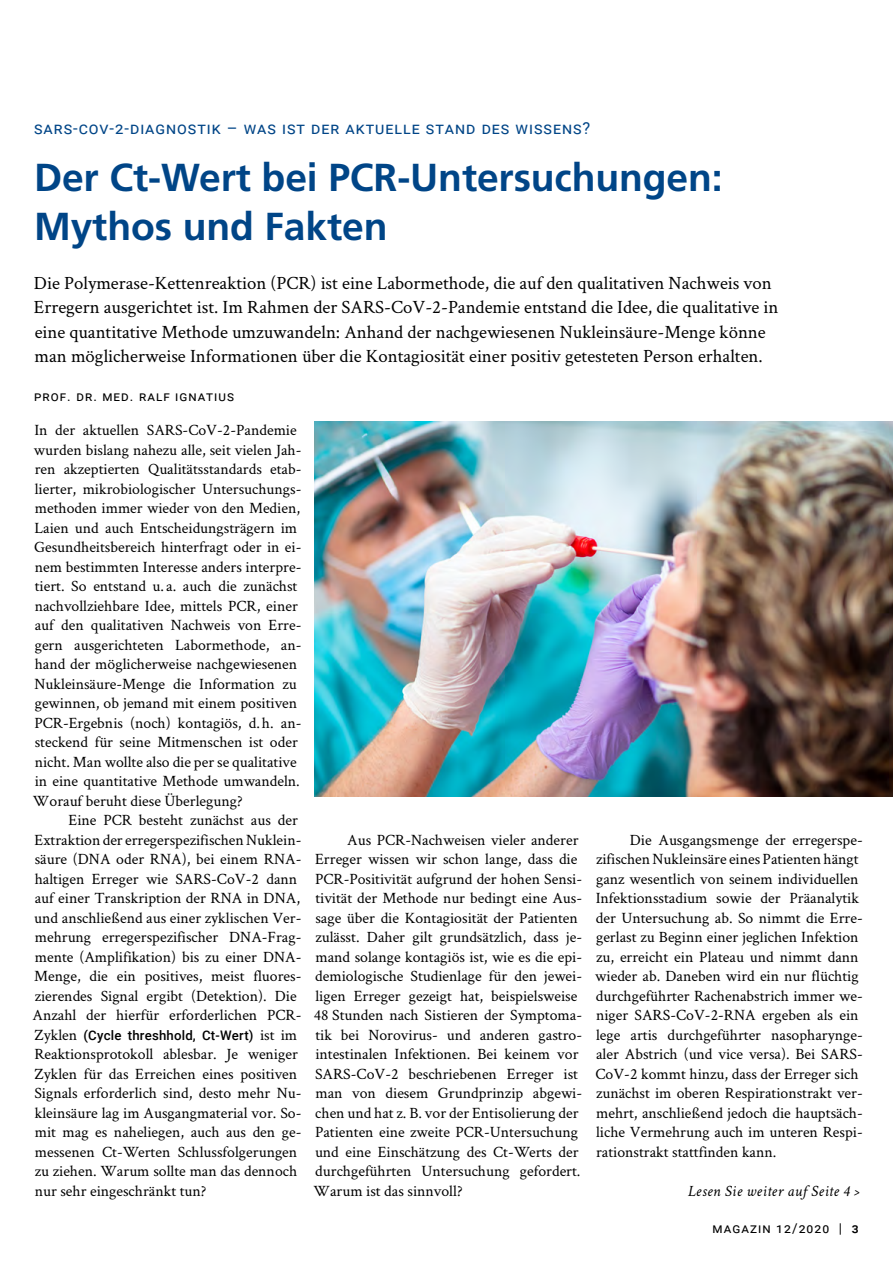
<style>
.page{position:relative;width:893px;height:1263px;background:#fff}
.page>*{position:absolute;margin:0;border:0;box-sizing:border-box;transform-origin:0 0}
.t1{font:700 39px/48.8px "Frutiger LT Std";letter-spacing:-.005em;color:#004587}
.t2{font:18.75px/24.3px "Crimson Text";color:#000}
.t3{font:16.5px "Roboto";letter-spacing:.06em;color:#004587}
.t4{font:15.75px/19.5px "Crimson Text";color:#000}
.t5{font:italic 15.75px "Crimson Text";letter-spacing:.025em;color:#000}
.t6{font:13.5px "Roboto";letter-spacing:.08em;color:#000}
.t7{font:500 13.2px "Roboto";letter-spacing:.015em;color:#000}
.s1{font-family:"Crimson Text";font-weight:400;font-size:15.75px}
.s2{font-weight:500}
</style>
<div class="page">
<img style="left:315px;top:421px;width:578px;height:375px">
<p class="t3" style="left:34px;top:117px;width:11px">SARS</p>
<p class="t3" style="left:73px;top:117px;width:519px">-CoV-2-Diagnostik – Was ist der aktuelle Stand des Wissens?</p>
<h1 class="t1" style="left:34px;top:154px;width:690px">Der Ct-Wert bei PCR-Untersuchungen:<br>Mythos und Fakten</h1>
<p class="t2" style="left:34px;top:270px;width:746px">Die Polymerase-Kettenreaktion (PCR) ist eine Labormethode, die auf den qualitativen Nachweis von Erregern ausgerichtet ist. Im Rahmen der SARS-CoV-2-Pandemie entstand die Idee, die qualitative in eine quantitative Methode umzuwandeln: Anhand der nachgewiesenen Nukleinsäure-Menge könne man möglicherweise Informationen über die Kontagiosität einer positiv getesteten Person erhalten.</p>
<p class="t6" style="left:34px;top:387px;width:202px">Prof. Dr. med. Ralf Ignatius</p>
<p class="t4" style="left:33px;top:420px;width:270px">In der aktuellen SARS-CoV-2-Pandemie wurden bislang nahezu alle, seit vielen Jah&shy;ren akzeptierten Qualitätsstandards etab&shy;lierter, mikrobiologischer Untersuchungs&shy;methoden immer wieder von den Medien, Laien und auch Entscheidungsträgern im Gesundheitsbereich hinterfragt oder in ei&shy;nem bestimmten Interesse anders interpre&shy;tiert. So entstand u. a. auch die zunächst nachvollziehbare Idee, mittels PCR, einer auf den qualitativen Nachweis von Erre&shy;gern ausgerichteten Labormethode, an&shy;hand der möglicherweise nachgewiesenen Nukleinsäure-Menge die Information zu gewinnen, ob jemand mit einem positiven PCR-Ergebnis (noch) kontagiös, d.h. an&shy;steckend für seine Mitmenschen ist oder nicht. Man wollte also die per se qualitative in eine quantitative Methode umwandeln.<br>Worauf beruht diese Überlegung?</p>
<p class="t4" style="left:33px;top:810px;width:270px;text-indent:36px">Eine PCR besteht zunächst aus der Extraktion der erregerspezifischen Nuklein&shy;säure (DNA oder RNA), bei einem RNA&shy;haltigen Erreger wie SARS-CoV-2 dann auf einer Transkription der RNA in DNA, und anschließend aus einer zyklischen Ver&shy;mehrung erregerspezifischer DNA-Frag&shy;mente (Amplifikation) bis zu einer DNA-Menge, die ein positives, meist fluores&shy;zierendes Signal ergibt (Detektion). Die Anzahl der hierfür erforderlichen PCR-</p>
<p class="t7" style="left:35px;top:1026px;width:264px"><span class="s1">Zyklen</span> (Cycle threshhold, Ct-Wert) <span class="s1">ist im</span></p>
<p class="t4" style="left:34px;top:1044px;width:269px">Reaktionsprotokoll ablesbar. Je weniger Zyklen für das Erreichen eines positiven Signals erforderlich sind, desto mehr Nu&shy;kleinsäure lag im Ausgangmaterial vor. So&shy;mit mag es naheliegen, auch aus den ge&shy;messenen Ct-Werten Schlussfolgerungen zu ziehen. Warum sollte man das dennoch nur sehr eingeschränkt tun?</p>
<p class="t4" style="left:314px;top:829px;width:270px;text-indent:34px">Aus PCR-Nachweisen vieler anderer Erreger wissen wir schon lange, dass die PCR-Positivität aufgrund der hohen Sensi&shy;tivität der Methode nur bedingt eine Aus&shy;sage über die Kontagiosität der Patienten zulässt. Daher gilt grundsätzlich, dass je&shy;mand solange kontagiös ist, wie es die epi&shy;demiologische Studienlage für den jewei&shy;ligen Erreger gezeigt hat, beispielsweise 48 Stunden nach Sistieren der Symptoma&shy;tik bei Norovirus- und anderen gastro&shy;intestinalen Infektionen. Bei keinem vor SARS-CoV-2 beschriebenen Erreger ist man von diesem Grundprinzip abgewi&shy;chen und hat z. B. vor der Entisolierung der Patienten eine zweite PCR-Untersuchung und eine Einschätzung des Ct-Werts der durchgeführten Untersuchung gefordert.<br>Warum ist das sinnvoll?</p>
<p class="t4" style="left:595px;top:829px;width:269px;text-indent:35px">Die Ausgangsmenge der erregerspe&shy;zifischen Nukleinsäre eines Patienten hängt ganz wesentlich von seinem individuellen Infektionsstadium sowie der Präanalytik der Untersuchung ab. So nimmt die Erre&shy;gerlast zu Beginn einer jeglichen Infektion zu, erreicht ein Plateau und nimmt dann wieder ab. Daneben wird ein nur flüchtig durchgeführter Rachenabstrich immer we&shy;niger SARS-CoV-2-RNA ergeben als ein lege artis durchgeführter nasopharynge&shy;aler Abstrich (und vice versa). Bei SARS-CoV-2 kommt hinzu, dass der Erreger sich zunächst im oberen Respirationstrakt ver&shy;mehrt, anschließend jedoch die hauptsäch&shy;liche Vermehrung auch im unteren Respi&shy;rationstrakt stattfinden kann.</p>
<p class="t5" style="left:688px;top:1182px;width:173px">Lesen Sie weiter auf Seite 4 &gt;</p>
<p class="t6" style="left:713px;top:1219px;width:148px">magazin 12/2020 | <span class="s2">3</span></p>
</div>
